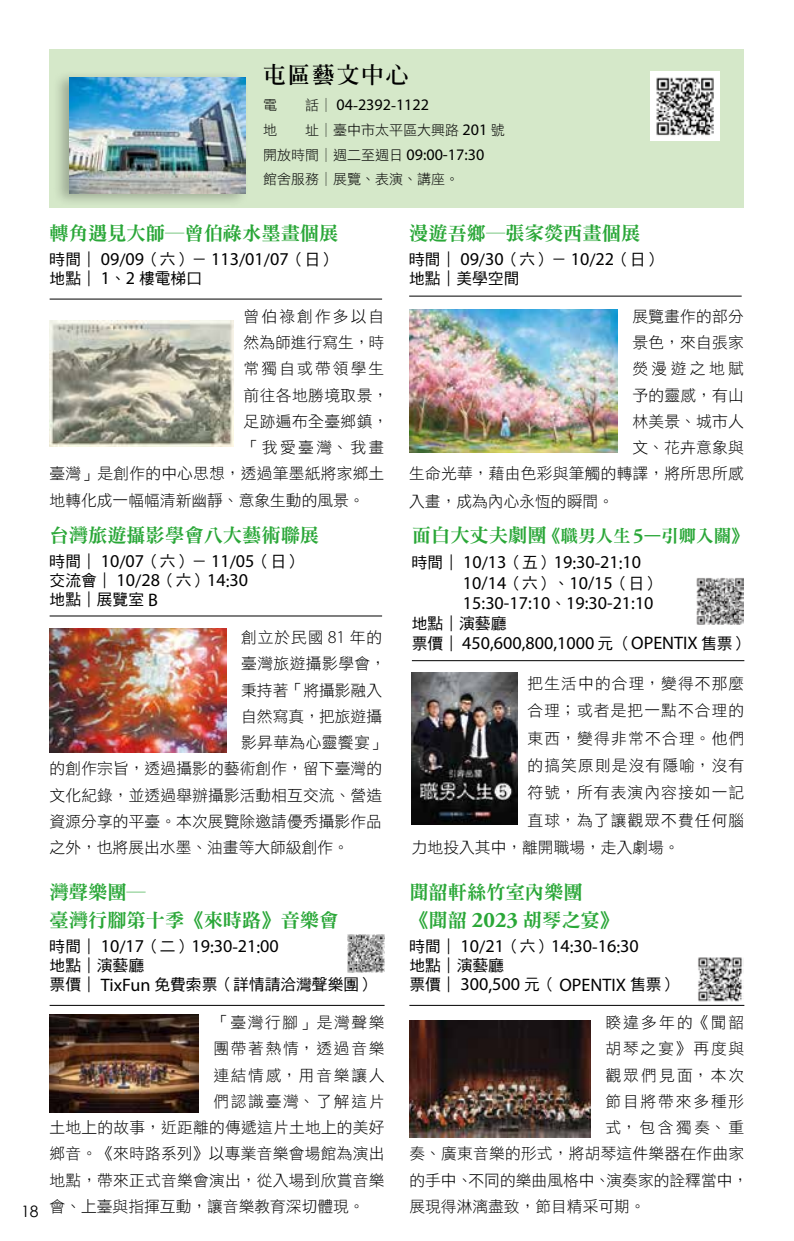
<style>
.page{position:relative;width:794px;height:1241px;background:#fff}
.page>*{position:absolute;margin:0;border:0;box-sizing:border-box;transform-origin:0 0}
.t1{font:22.05px "Inn Ming Extra";letter-spacing:.08em;color:#000}
.t2{font:19.25px/28px "DF Ming Std W9";color:#2aa738}
.t3{font:18.03px "Myriad Pro";color:#000}
.t4{font:17.5px "DF Ming Std W9";color:#2aa738}
.t5{font:16.1px "Myriad Pro";color:#000}
.t6{font:15.75px/26.2px "DF Hei Std W3";letter-spacing:.015em;color:#000;text-align:right}
.t7{font:15.75px/18.9px "DF Hei Std W5";color:#000}
.t8{font:15.75px "DF Hei Std W3";letter-spacing:.07em;color:#000}
.t9{font:15.75px "DF Hei Std W3";letter-spacing:.11em;color:#000}
.t10{font:15.75px "DF Hei Std W3";letter-spacing:.135em;color:#000}
.t11{font:15.75px "DF Hei Std W3";letter-spacing:.075em;color:#000}
.t12{font:15.75px "DF Hei Std W3";letter-spacing:.095em;color:#000}
.t13{font:15.75px "Century Gothic";color:#000}
.t14{font:14px "DF Hei Std W3";color:#000}
.s1{font-family:"DF Hei Std W3";font-size:14px}
.s2{font-family:"Myriad Pro";font-size:16.1px}
.s3{font-family:"DF Hei Std W5";font-size:15.75px}
.s4{font-family:"Myriad Pro";font-size:18.03px}
.s5{font-family:"Myriad Pro";font-weight:300;font-size:18.03px}
.s6{font-size:19.25px}
.s7{font-family:"Adobe Garamond Pro";font-weight:700;font-size:20.12px}
.s8{font-family:"Adobe Garamond Pro";font-weight:700;font-size:22.05px}
</style>
<div class="page">
<div style="left:50px;top:50px;width:694px;height:158px;background:#d5e8c9"></div>
<div style="left:53px;top:70px;width:196px;height:137px;background:#000;opacity:.27"></div>
<img style="left:69px;top:77px;width:176px;height:116px">
<img style="left:650px;top:71px;width:69px;height:69px">
<hr style="left:50px;top:615px;width:332px;height:1px;background:#000">
<hr style="left:412px;top:660px;width:332px;height:1px;background:#000">
<hr style="left:50px;top:299px;width:332px;height:1px;background:#000">
<hr style="left:409px;top:296px;width:332px;height:1px;background:#000">
<img style="left:50px;top:320px;width:184px;height:126px">
<hr style="left:50px;top:1004px;width:334px;height:1px;background:#000">
<hr style="left:409px;top:1004px;width:335px;height:1px;background:#000">
<img style="left:50px;top:1014px;width:148px;height:98px">
<img style="left:409px;top:309px;width:208px;height:143px">
<img style="left:409px;top:1020px;width:181px;height:116px">
<img style="left:412px;top:672px;width:106px;height:152px">
<img style="left:697px;top:577px;width:47px;height:48px">
<img style="left:50px;top:628px;width:176px;height:124px">
<img style="left:698px;top:957px;width:44px;height:45px">
<img style="left:347px;top:934px;width:37px;height:38px">
<h1 class="t1" style="left:263px;top:63px;width:147px">屯區藝文中心</h1>
<p class="t5" style="left:263px;top:95px;width:167px"><span class="s1">電　　話│</span> 04-2392-1122</p>
<p class="t14" style="left:263px;top:122px;width:243px">地　　址│臺中市太平區大興路 <span class="s2">201</span> 號</p>
<p class="t5" style="left:263px;top:144px;width:223px"><span class="s1">開放時間│週二至週日</span> 09:00-17:30</p>
<p class="t14" style="left:263px;top:171px;width:197px">館舍服務│展覽、表演、講座。</p>
<p class="t2" style="left:50px;top:219px;width:290px">轉角遇見大師─曾伯祿水墨畫個展</p>
<p class="t3" style="left:50px;top:248px;width:288px"><span class="s3">時間｜</span> 09/09<span class="s3">（六）－</span> 113/01/07<span class="s3">（日）</span></p>
<p class="t7" style="left:50px;top:268px;width:154px">地點｜ <span class="s4">1</span>、<span class="s4">2</span> 樓電梯口</p>
<p class="t10" style="left:244px;top:307px;width:142px">曾伯祿創作多以自</p>
<p class="t6" style="left:244px;top:329px;width:142px">然為師進行寫生，時</p>
<p class="t10" style="left:244px;top:360px;width:142px">常獨自或帶領學生</p>
<p class="t6" style="left:244px;top:381px;width:146px">前往各地勝境取景，</p>
<p class="t6" style="left:244px;top:408px;width:146px">足跡遍布全臺鄉鎮，</p>
<p class="t6" style="left:244px;top:434px;width:142px">「我愛臺灣、我畫</p>
<p class="t6" style="left:50px;top:460px;width:336px">臺灣」是創作的中心思想，透過筆墨紙將家鄉土</p>
<p class="t6" style="left:50px;top:486px;width:316px">地轉化成一幅幅清新幽靜、意象生動的風景。</p>
<p class="t2" style="left:50px;top:521px;width:271px">台灣旅遊攝影學會八大藝術聯展</p>
<p class="t7" style="left:50px;top:552px;width:254px">時間｜ <span class="s4">10/07</span>（六）－ <span class="s4">11/05</span>（日）</p>
<p class="t3" style="left:50px;top:569px;width:200px"><span class="s3">交流會｜</span> 10/28<span class="s3">（六）</span>14:30</p>
<p class="t7" style="left:50px;top:589px;width:110px">地點｜展覽室 <span class="s4">B</span></p>
<p class="t6" style="left:241px;top:624px;width:142px">創立於民國 <span class="s5">81</span> 年的</p>
<p class="t6" style="left:241px;top:650px;width:146px">臺灣旅遊攝影學會，</p>
<p class="t6" style="left:241px;top:676px;width:142px">秉持著「將攝影融入</p>
<p class="t6" style="left:241px;top:702px;width:142px">自然寫真，把旅遊攝</p>
<p class="t6" style="left:241px;top:729px;width:146px">影昇華為心靈饗宴」</p>
<p class="t6" style="left:50px;top:755px;width:334px">的創作宗旨，透過攝影的藝術創作，留下臺灣的</p>
<p class="t6" style="left:50px;top:781px;width:334px">文化紀錄，並透過舉辦攝影活動相互交流、營造</p>
<p class="t6" style="left:50px;top:807px;width:334px">資源分享的平臺。本次展覽除邀請優秀攝影作品</p>
<p class="t6" style="left:50px;top:834px;width:301px">之外，也將展出水墨、油畫等大師級創作。</p>
<p class="t2" style="left:409px;top:219px;width:233px">漫遊吾鄉─張家熒西畫個展</p>
<p class="t7" style="left:409px;top:249px;width:254px">時間｜ <span class="s4">09/30</span>（六）－ <span class="s4">10/22</span>（日）地點｜美學空間</p>
<p class="t6" style="left:409px;top:303px;width:336px">展覽畫作的部分<br>景色，來自張家<br>熒漫遊之地賦<br>予的靈感，有山<br>林美景、城市人<br>文、花卉意象與<br>生命光華，藉由色彩與筆觸的轉譯，將所思所感</p>
<p class="t6" style="left:409px;top:488px;width:206px">入畫，成為內心永恆的瞬間。</p>
<p class="t4" style="left:412px;top:526px;width:338px"><span class="s6">面白大丈夫劇團</span>《職男人生<span class="s7">5</span>—引卿入關》</p>
<p class="t3" style="left:412px;top:551px;width:231px"><span class="s3">時間｜</span> 10/13<span class="s3">（五）</span>19:30-21:10</p>
<p class="t7" style="left:412px;top:573px;width:250px">　　　 <span class="s4">10/14</span>（六）、<span class="s4">10/15</span>（日）</p>
<p class="t3" style="left:412px;top:591px;width:243px"><span class="s3">　　　</span> 15:30-17:10<span class="s3">、</span>19:30-21:10</p>
<p class="t7" style="left:412px;top:613px;width:112px">地點｜演藝廳　</p>
<p class="t3" style="left:412px;top:631px;width:338px"><span class="s3">票價｜</span> 450,600,800,1000 <span class="s3">元（</span>OPENTIX <span class="s3">售票）</span></p>
<p class="t8" style="left:527px;top:674px;width:218px">把生活中的合理，變得不那麼</p>
<p class="t8" style="left:527px;top:702px;width:218px">合理；或者是把一點不合理的</p>
<p class="t11" style="left:527px;top:729px;width:218px">東西，變得非常不合理。他們</p>
<p class="t8" style="left:527px;top:756px;width:218px">的搞笑原則是沒有隱喻，沒有</p>
<p class="t8" style="left:527px;top:784px;width:218px">符號，所有表演內容接如一記</p>
<p class="t8" style="left:527px;top:811px;width:218px">直球，為了讓觀眾不費任何腦</p>
<p class="t6" style="left:412px;top:834px;width:269px">力地投入其中，離開職場，走入劇場。</p>
<p class="t2" style="left:50px;top:877px;width:290px">灣聲樂團─<br>臺灣行腳第十季《來時路》音樂會</p>
<p class="t3" style="left:50px;top:935px;width:231px"><span class="s3">時間｜</span> 10/17<span class="s3">（二）</span>19:30-21:00</p>
<p class="t7" style="left:50px;top:955px;width:327px">地點｜演藝廳<br>票價｜ <span class="s4">TixFun</span> 免費索票（詳情請洽灣聲樂團）</p>
<p class="t12" style="left:213px;top:1013px;width:173px">「臺灣行腳」是灣聲樂</p>
<p class="t9" style="left:213px;top:1039px;width:173px">團帶著熱情，透過音樂</p>
<p class="t9" style="left:213px;top:1066px;width:173px">連結情感，用音樂讓人</p>
<p class="t9" style="left:213px;top:1092px;width:173px">們認識臺灣、了解這片</p>
<p class="t6" style="left:50px;top:1113px;width:336px">土地上的故事，近距離的傳遞這片土地上的美好</p>
<p class="t6" style="left:50px;top:1140px;width:336px">鄉音。《來時路系列》以專業音樂會場館為演出</p>
<p class="t6" style="left:50px;top:1166px;width:336px">地點，帶來正式音樂會演出，從入場到欣賞音樂</p>
<p class="t6" style="left:50px;top:1192px;width:317px">會、上臺與指揮互動，讓音樂教育深切體現。</p>
<p class="t2" style="left:409px;top:877px;width:211px">聞韶軒絲竹室內樂團<br>《聞韶 <span class="s8">2023</span> 胡琴之宴》</p>
<p class="t3" style="left:409px;top:935px;width:231px"><span class="s3">時間｜</span> 10/21<span class="s3">（六）</span>14:30-16:30</p>
<p class="t7" style="left:409px;top:955px;width:96px">地點｜演藝廳</p>
<p class="t3" style="left:409px;top:973px;width:269px"><span class="s3">票價｜</span> 300,500 <span class="s3">元（</span> OPENTIX <span class="s3">售票）</span></p>
<p class="t6" style="left:409px;top:1008px;width:340px">睽違多年的《聞韶<br>胡琴之宴》再度與<br>觀眾們見面，本次<br>節目將帶來多種形<br>式，包含獨奏、重<br>奏、廣東音樂的形式，將胡琴這件樂器在作曲家的手中、不同的樂曲風格中、演奏家的詮釋當中，</p>
<p class="t13" style="left:21px;top:1199px;width:19px">18</p>
<p class="t6" style="left:409px;top:1192px;width:238px">展現得淋漓盡致，節目精采可期。</p>
</div>
